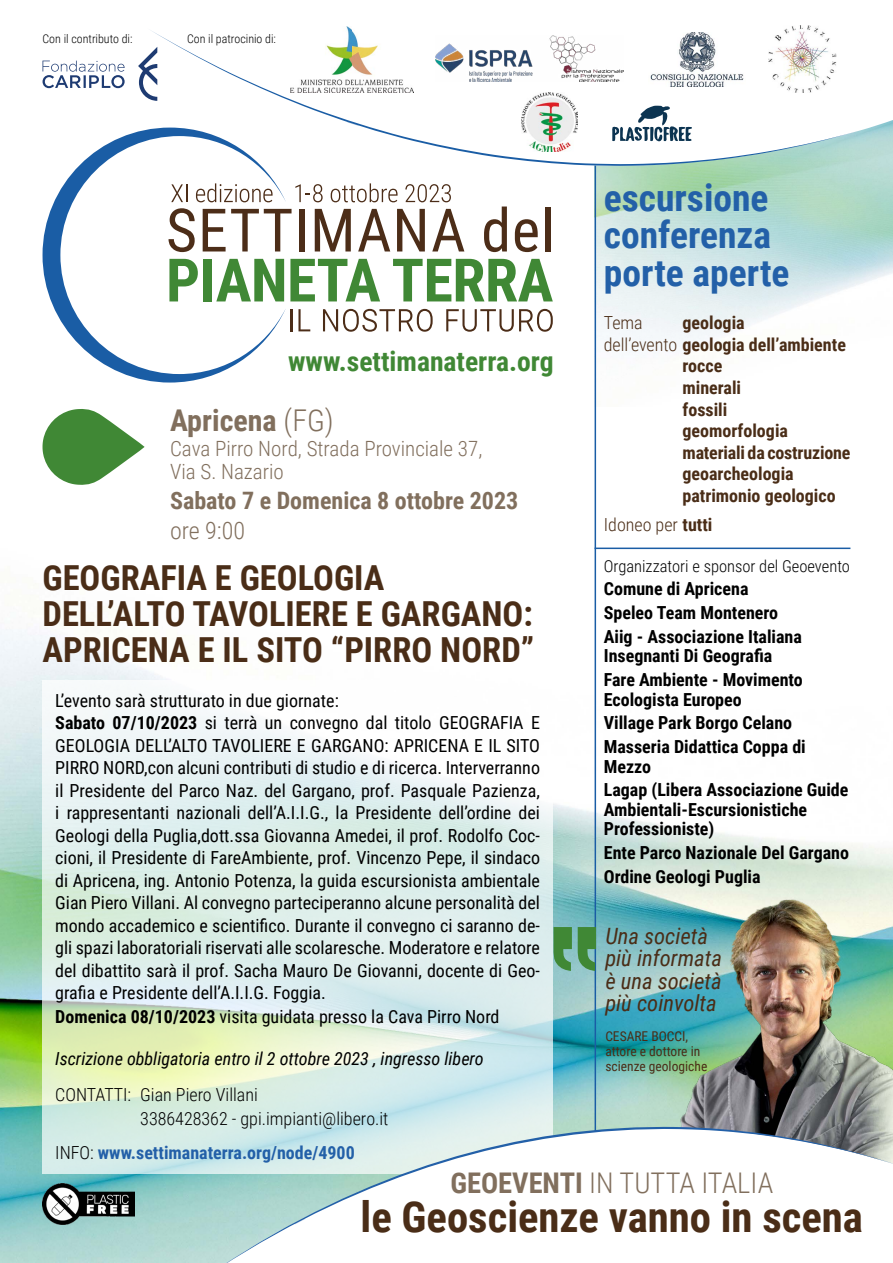
<style>
.page{position:relative;width:893px;height:1263px;background:#fff}
.page>*{position:absolute;margin:0;border:0;box-sizing:border-box;transform-origin:0 0}
.t1{font:700 42.75px "Roboto Condensed";color:#4a2d17}
.t2{font:700 37.5px "Roboto Condensed";color:#2360a8}
.t3{font:700 34.5px/36px "Roboto Condensed";color:#4a2d17}
.t4{font:700 30px "Roboto Condensed";color:#816f5d}
.t5{font:300 28.5px "Roboto Condensed";color:#816f5d}
.t6{font:700 27.6px "Roboto Condensed";color:#408835}
.t7{font:700 24px "Roboto Condensed";color:#816f5d}
.t8{font:300 24px "Roboto Condensed";color:#816f5d}
.t9{font:italic 22.5px "Roboto Condensed";color:#4a2d17}
.t10{font:300 21px "Roboto Condensed";color:#816f5d}
.t11{font:18px/22.5px "Roboto Condensed";color:#000;text-align:justify}
.t12{font:700 18px/19.5px "Roboto Condensed";color:#000}
.t13{font:700 18px "Roboto Condensed";color:#4a2d17}
.t14{font:300 18px "Roboto Condensed";color:#000}
.t15{font:italic 18px "Roboto Condensed";color:#000}
.t16{font:700 18px "Roboto Condensed";color:#2360a8}
.t17{font:300 18px "Roboto Condensed";color:#4a2d17}
.t18{font:300 16.5px "Roboto Condensed";color:#000}
.t19{font:13.5px "Roboto Condensed";color:#4a2d17}
.t20{font:300 12px "Roboto Condensed";color:#000}
.s1{font-weight:300}
.s2{font-weight:700}
.s3{font-weight:300;color:#000}
</style>
<div class="page">
<img style="left:0;top:463px;width:893px;height:800px">
<svg style="left:43px;top:680px;width:510px;height:494px"></svg>
<img style="left:648px;top:892px;width:245px;height:235px">
<hr style="left:595px;top:153px;width:1px;height:980px;background:#1a5da5">
<hr style="left:595px;top:548px;width:255px;height:1px;background:#1a5da5">
<svg style="left:43px;top:409px;width:102px;height:76px"></svg>
<svg style="left:554px;top:927px;width:42px;height:44px;background:#569963"></svg>
<img style="left:43px;top:1183px;width:92px;height:41px">
<svg style="left:346px;top:26px;width:547px;height:140px"></svg>
<svg style="left:152px;top:29px;width:707px;height:137px"></svg>
<svg style="left:207px;top:1127px;width:686px;height:136px"></svg>
<svg style="left:286px;top:209px;width:6px;height:5px"></svg>
<div style="left:299px;top:209px;width:5px;height:42px;background:#4c2d18"></div>
<svg style="left:315px;top:209px;width:36px;height:42px"></svg>
<svg style="left:358px;top:209px;width:32px;height:42px"></svg>
<svg style="left:397px;top:209px;width:28px;height:42px"></svg>
<svg style="left:432px;top:209px;width:32px;height:42px"></svg>
<svg style="left:484px;top:206px;width:23px;height:46px"></svg>
<svg style="left:515px;top:219px;width:23px;height:33px"></svg>
<div style="left:545px;top:206px;width:5px;height:45px;background:#4c2d18"></div>
<svg style="left:290px;top:259px;width:90px;height:42px"></svg>
<svg style="left:393px;top:259px;width:160px;height:42px"></svg>
<hr style="left:290px;top:309px;width:3px;height:22px;background:#4c2d18">
<svg style="left:298px;top:309px;width:12px;height:22px"></svg>
<svg style="left:323px;top:309px;width:110px;height:23px"></svg>
<svg style="left:446px;top:309px;width:107px;height:23px"></svg>
<svg style="left:43px;top:128px;width:243px;height:255px"></svg>
<svg style="left:171px;top:184px;width:16px;height:18px"></svg>
<svg style="left:196px;top:183px;width:77px;height:19px"></svg>
<svg style="left:295px;top:184px;width:28px;height:18px"></svg>
<svg style="left:331px;top:183px;width:67px;height:19px"></svg>
<svg style="left:405px;top:184px;width:46px;height:18px"></svg>
<svg style="left:43px;top:47px;width:114px;height:54px"></svg>
<img style="left:649px;top:32px;width:97px;height:55px">
<img style="left:768px;top:25px;width:69px;height:68px">
<img style="left:522px;top:93px;width:56px;height:59px">
<img style="left:291px;top:27px;width:123px;height:65px">
<img style="left:435px;top:35px;width:189px;height:46px">
<svg style="left:611px;top:106px;width:82px;height:39px"></svg>
<p class="t20" style="left:43px;top:30px;width:91px">Con il contributo di:</p>
<p class="t20" style="left:187px;top:30px;width:90px">Con il patrocinio di:</p>
<p class="t6" style="left:288px;top:342px;width:267px">www.settimanaterra.org</p>
<p class="t4" style="left:170px;top:399px;width:165px">Apricena <span class="s1">(FG)</span></p>
<p class="t10" style="left:170px;top:434px;width:314px">Cava Pirro Nord, Strada Provinciale 37,</p>
<p class="t10" style="left:170px;top:457px;width:115px">Via S. Nazario</p>
<p class="t7" style="left:170px;top:483px;width:350px">Sabato 7 e Domenica 8 ottobre 2023</p>
<p class="t8" style="left:170px;top:513px;width:77px">ore 9:00</p>
<p class="t3" style="left:43px;top:558px;width:343px">GEOGRAFIA E GEOLOGIA</p>
<p class="t3" style="left:43px;top:594px;width:493px">DELL’ALTO TAVOLIERE E GARGANO:<br>APRICENA E IL SITO “PIRRO NORD”</p>
<p class="t11" style="left:55px;top:688px;width:285px">L’evento sarà strutturato in due giornate:</p>
<p class="t11" style="left:55px;top:711px;width:486px"><span class="s2">Sabato 07/10/2023</span> si terrà un convegno dal titolo GEOGRAFIA E GEOLOGIA DELL’ALTO TAVOLIERE E GARGANO: APRICENA E IL SITO PIRRO NORD,con alcuni contributi di studio e di ricerca. Interverranno il Presidente del Parco Naz. del Gargano, prof. Pasquale Pazienza, i rappresentanti nazionali dell’A.I.I.G., la Presidente dell’ordine dei Geologi della Puglia,dott.ssa Giovanna Amedei, il prof. Rodolfo Coc&shy;cioni, il Presidente di FareAmbiente, prof. Vincenzo Pepe, il sindaco di Apricena, ing. Antonio Potenza, la guida escursionista ambientale Gian Piero Villani. Al convegno parteciperanno alcune personalità del mondo accademico e scientifico. Durante il convegno ci saranno de&shy;gli spazi laboratoriali riservati alle scolaresche. Moderatore e relatore del dibattito sarà il prof. Sacha Mauro De Giovanni, docente di Geo&shy;grafia e Presidente dell’A.I.I.G. Foggia.</p>
<p class="t11" style="left:55px;top:1005px;width:446px"><span class="s2">Domenica 08/10/2023</span> visita guidata presso la Cava Pirro Nord</p>
<p class="t15" style="left:55px;top:1046px;width:430px">Iscrizione obbligatoria entro il 2 ottobre 2023 , ingresso libero</p>
<p class="t14" style="left:55px;top:1082px;width:204px">CONTATTI: Gian Piero Villani</p>
<p class="t14" style="left:140px;top:1106px;width:250px">3386428362 - gpi.impianti@libero.it</p>
<p class="t16" style="left:55px;top:1140px;width:301px"><span class="s3">INFO:</span> www.settimanaterra.org/node/4900</p>
<p class="t2" style="left:604px;top:171px;width:166px">escursione</p>
<p class="t2" style="left:604px;top:209px;width:169px">conferenza</p>
<p class="t2" style="left:604px;top:246px;width:187px">porte aperte</p>
<p class="t17" style="left:604px;top:310px;width:40px">Tema</p>
<p class="t13" style="left:682px;top:310px;width:64px">geologia</p>
<p class="t13" style="left:604px;top:332px;width:244px"><span class="s1">dell’evento</span> geologia dell’ambiente</p>
<p class="t13" style="left:682px;top:353px;width:41px">rocce</p>
<p class="t13" style="left:682px;top:375px;width:60px">minerali</p>
<p class="t13" style="left:682px;top:397px;width:46px">fossili</p>
<p class="t13" style="left:682px;top:418px;width:107px">geomorfologia</p>
<p class="t13" style="left:682px;top:440px;width:169px">materiali da costruzione</p>
<p class="t13" style="left:682px;top:461px;width:113px">geoarcheologia</p>
<p class="t13" style="left:682px;top:483px;width:155px">patrimonio geologico</p>
<p class="t17" style="left:604px;top:512px;width:110px">Idoneo per <span class="s2">tutti</span></p>
<p class="t18" style="left:604px;top:554px;width:248px">Organizzatori e sponsor del Geoevento</p>
<p class="t12" style="left:604px;top:578px;width:146px">Comune di Apricena</p>
<p class="t12" style="left:604px;top:602px;width:176px">Speleo Team Montenero</p>
<p class="t12" style="left:604px;top:626px;width:200px">Aiig - Associazione Italiana<br>Insegnanti Di Geografia</p>
<p class="t12" style="left:604px;top:669px;width:201px">Fare Ambiente - Movimento<br>Ecologista Europeo</p>
<p class="t12" style="left:604px;top:713px;width:190px">Village Park Borgo Celano</p>
<p class="t12" style="left:604px;top:736px;width:203px">Masseria Didattica Coppa di<br>Mezzo</p>
<p class="t12" style="left:604px;top:780px;width:246px">Lagap (Libera Associazione Guide<br>Ambientali-Escursionistiche<br>Professioniste)</p>
<p class="t12" style="left:604px;top:842px;width:247px">Ente Parco Nazionale Del Gargano</p>
<p class="t12" style="left:604px;top:866px;width:158px">Ordine Geologi Puglia</p>
<p class="t9" style="left:605px;top:920px;width:104px">Una società</p>
<p class="t9" style="left:605px;top:943px;width:118px">più informata</p>
<p class="t9" style="left:605px;top:965px;width:118px">è una società</p>
<p class="t9" style="left:605px;top:988px;width:113px">più coinvolta</p>
<p class="t19" style="left:605px;top:1027px;width:84px">CESARE BOCCI,</p>
<p class="t19" style="left:605px;top:1042px;width:97px">attore e dottore in</p>
<p class="t19" style="left:605px;top:1057px;width:104px">scienze geologiche</p>
<h3 class="t5" style="left:450px;top:1163px;width:324px"><span class="s2">GEOEVENTI</span> IN TUTTA ITALIA</h3>
<h1 class="t1" style="left:361px;top:1186px;width:504px">le Geoscienze vanno in scena</h1>
</div>
